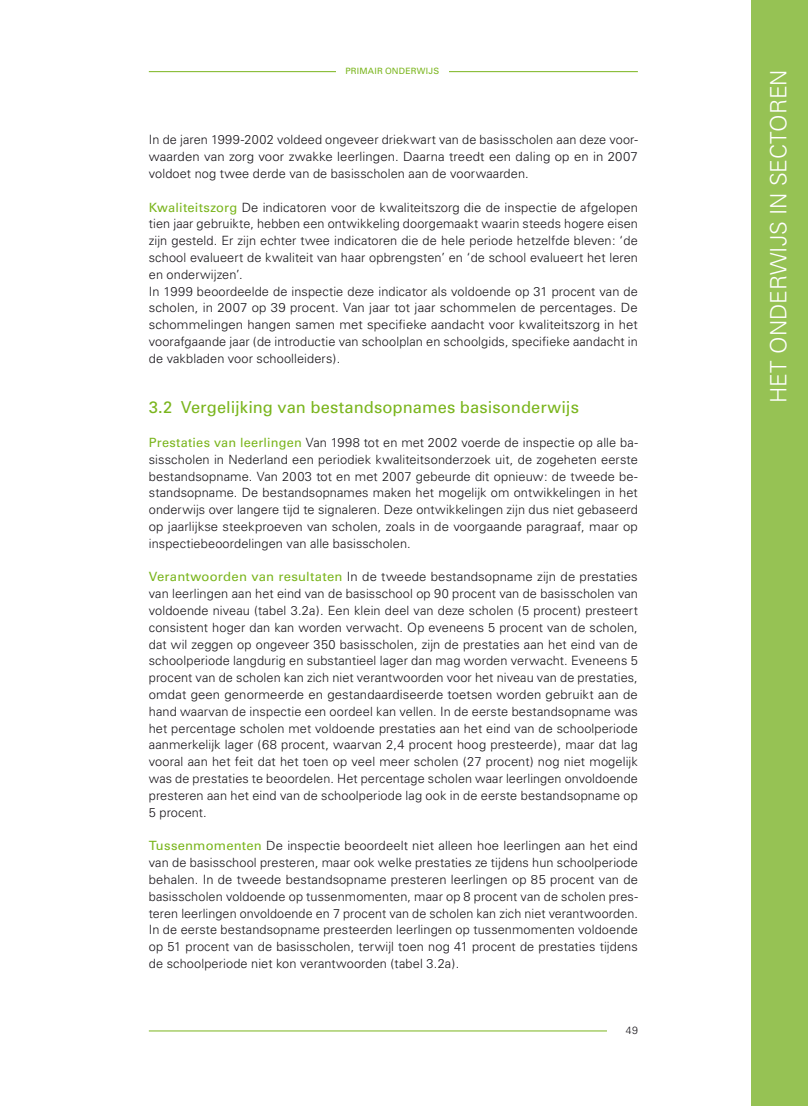
<style>
.page{position:relative;width:808px;height:1106px;background:#fff}
.page>*{position:absolute;margin:0;border:0;box-sizing:border-box;transform-origin:0 0}
.t1{font:300 22.5px "Univers";color:#fff}
.t2{font:16.5px "Univers";letter-spacing:.005em;color:#7ab51d}
.t3{font:300 12.75px/16.8px "Univers";letter-spacing:.005em;color:#1a171c;text-align:justify}
.t4{font:300 10.5px "Univers";color:#1a171c}
.t5{font:8.7px "Univers";letter-spacing:.02em;color:#7ab51d}
.s1{font-family:"Univers LT";font-weight:400;color:#7ab51d}
</style>
<div class="page">
<hr style="left:149px;top:71px;width:489px;height:1px;background:#7ab51d">
<div style="left:337px;top:65px;width:112px;height:19px;background:#fff"></div>
<div style="left:751px;top:0;width:57px;height:1106px;background:#96c254"></div>
<hr style="left:149px;top:1030px;width:458px;height:1px;background:#7ab51d">
<p class="t5" style="left:345px;top:66px;width:95px">PRIMAIR ONDERWIJS</p>
<p class="t3" style="left:149px;top:131px;width:490px">In de jaren 1999-2002 voldeed ongeveer driekwart van de basisscholen aan deze voor&shy;waarden van zorg voor zwakke leerlingen. Daarna treedt een daling op en in 2007 voldoet nog twee derde van de basisscholen aan de voorwaarden.</p>
<p class="t3" style="left:149px;top:199px;width:491px;text-align:left"><span class="s1">Kwaliteitszorg</span> De indicatoren voor de kwaliteitszorg die de inspectie de afgelopen tien jaar gebruikte, hebben een ontwikkeling doorgemaakt waarin steeds hogere eisen zijn gesteld. Er zijn echter twee indicatoren die de hele periode hetzelfde bleven: ‘de school evalueert de kwaliteit van haar opbrengsten’ en ‘de school evalueert het leren en onderwijzen’.<br>In 1999 beoordeelde de inspectie deze indicator als voldoende op 31 procent van de scholen, in 2007 op 39 procent. Van jaar tot jaar schommelen de percentages. De schommelingen hangen samen met specifieke aandacht voor kwaliteitszorg in het voorafgaande jaar (de introductie van schoolplan en schoolgids, specifieke aandacht in de vakbladen voor schoolleiders).</p>
<p class="t2" style="left:149px;top:398px;width:432px">3.2 Vergelijking van bestandsopnames basisonderwijs</p>
<p class="t3" style="left:149px;top:434px;width:490px"><span class="s1">Prestaties van leerlingen</span> Van 1998 tot en met 2002 voerde de inspectie op alle ba&shy;sisscholen in Nederland een periodiek kwaliteitsonderzoek uit, de zogeheten eerste bestandsopname. Van 2003 tot en met 2007 gebeurde dit opnieuw: de tweede be&shy;standsopname. De bestandsopnames maken het mogelijk om ontwikkelingen in het onderwijs over langere tijd te signaleren. Deze ontwikkelingen zijn dus niet gebaseerd op jaarlijkse steekproeven van scholen, zoals in de voorgaande paragraaf, maar op inspectiebeoordelingen van alle basisscholen.</p>
<p class="t3" style="left:149px;top:568px;width:491px"><span class="s1">Verantwoorden van resultaten</span> In de tweede bestandsopname zijn de prestaties van leerlingen aan het eind van de basisschool op 90 procent van de basisscholen van voldoende niveau (tabel 3.2a). Een klein deel van deze scholen (5 procent) presteert consistent hoger dan kan worden verwacht. Op eveneens 5 procent van de scholen, dat wil zeggen op ongeveer 350 basisscholen, zijn de prestaties aan het eind van de schoolperiode langdurig en substantieel lager dan mag worden verwacht. Eveneens 5 procent van de scholen kan zich niet verantwoorden voor het niveau van de prestaties, omdat geen genormeerde en gestandaardiseerde toetsen worden gebruikt aan de hand waarvan de inspectie een oordeel kan vellen. In de eerste bestandsopname was het percentage scholen met voldoende prestaties aan het eind van de schoolperiode aanmerkelijk lager (68 procent, waarvan 2,4 procent hoog presteerde), maar dat lag vooral aan het feit dat het toen op veel meer scholen (27 procent) nog niet mogelijk was de prestaties te beoordelen. Het percentage scholen waar leerlingen onvoldoende presteren aan het eind van de schoolperiode lag ook in de eerste bestandsopname op 5 procent.</p>
<p class="t3" style="left:149px;top:837px;width:491px"><span class="s1">Tussenmomenten</span> De inspectie beoordeelt niet alleen hoe leerlingen aan het eind van de basisschool presteren, maar ook welke prestaties ze tijdens hun schoolperiode behalen. In de tweede bestandsopname presteren leerlingen op 85 procent van de basisscholen voldoende op tussenmomenten, maar op 8 procent van de scholen pres&shy;teren leerlingen onvoldoende en 7 procent van de scholen kan zich niet verantwoorden.<br>In de eerste bestandsopname presteerden leerlingen op tussenmomenten voldoende op 51 procent van de basisscholen, terwijl toen nog 41 procent de prestaties tijdens de schoolperiode niet kon verantwoorden (tabel 3.2a).</p>
<p class="t4" style="left:626px;top:1024px;width:14px">49</p>
<h1 class="t1" style="left:765px;top:403px;width:330px;rotate:-90deg">Het on derwijs in sectoren</h1>
</div>
